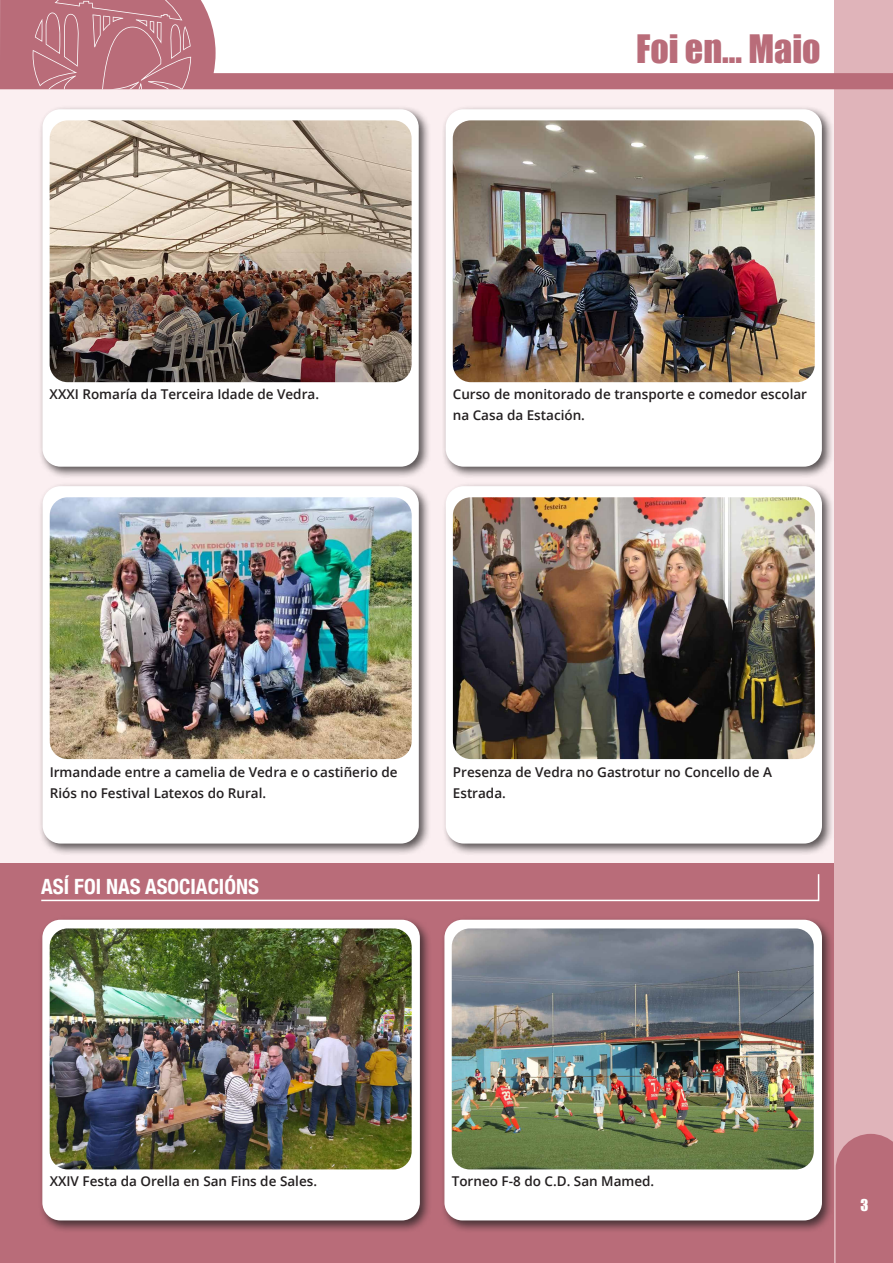
<style>
.page{position:relative;width:893px;height:1263px;background:#fff}
.page>*{position:absolute;margin:0;border:0;box-sizing:border-box;transform-origin:0 0}
.Encabezado_1{font:36px "Impact";color:#b96c79}
.Titulares_Noticias{font:700 condensed 21px "Helvetica Neue";color:#fff}
.Numeración{font:15px "Impact";color:#fff}
.Pie_de_Foto{font:600 13.5px/21px "Open Sans";color:#231f20}
</style>
<div class="page">
<div style="left:0;top:87px;width:851px;height:969px;background:#fbeff1"></div>
<div style="left:0;top:863px;width:863px;height:400px;background:#b96c79"></div>
<div style="left:835px;top:0;width:58px;height:1263px;background:#e0b4ba"></div>
<div style="left:836px;top:1134px;width:57px;height:129px;background:#b96c79"></div>
<svg style="left:0;top:0;width:893px;height:89px"></svg>
<svg style="left:33px;top:0;width:158px;height:89px"></svg>
<svg style="left:41px;top:874px;width:779px;height:28px"></svg>
<div style="left:38px;top:916px;width:395px;height:317px;background:#231f20;opacity:.75"></div>
<div style="left:42px;top:920px;width:378px;height:300px;background:#fff;border-radius:18px"></div>
<div style="left:442px;top:105px;width:392px;height:374px;background:#231f20;opacity:.75"></div>
<div style="left:446px;top:109px;width:376px;height:358px;background:#fff;border-radius:18px"></div>
<img style="left:453px;top:120px;width:362px;height:262px">
<div style="left:39px;top:105px;width:392px;height:374px;background:#231f20;opacity:.75"></div>
<div style="left:43px;top:109px;width:376px;height:358px;background:#fff;border-radius:18px"></div>
<img style="left:50px;top:120px;width:362px;height:262px">
<img style="left:50px;top:928px;width:362px;height:241px">
<div style="left:440px;top:916px;width:395px;height:317px;background:#231f20;opacity:.75"></div>
<div style="left:444px;top:920px;width:378px;height:300px;background:#fff;border-radius:18px"></div>
<img style="left:452px;top:928px;width:362px;height:241px">
<div style="left:442px;top:482px;width:392px;height:374px;background:#231f20;opacity:.75"></div>
<div style="left:446px;top:486px;width:376px;height:357px;background:#fff;border-radius:18px"></div>
<img style="left:453px;top:497px;width:362px;height:262px">
<div style="left:39px;top:482px;width:392px;height:374px;background:#231f20;opacity:.75"></div>
<div style="left:43px;top:486px;width:376px;height:357px;background:#fff;border-radius:18px"></div>
<img style="left:50px;top:497px;width:362px;height:262px">
<p class="Pie_de_Foto" style="left:50px;top:383px;width:271px">XXXI Romaría da Terceira Idade de Vedra.</p>
<p class="Encabezado_1" style="left:636px;top:21px;width:186px">Foi en... Maio</p>
<p class="Pie_de_Foto" style="left:453px;top:383px;width:356px">Curso de monitorado de transporte e comedor escolar na Casa da Estación.</p>
<p class="Pie_de_Foto" style="left:50px;top:761px;width:349px">Irmandade entre a camelia de Vedra e o castiñerio de<br>Riós no Festival Latexos do Rural.</p>
<p class="Titulares_Noticias" style="left:41px;top:869px;width:219px">ASÍ FOI NAS ASOCIACIÓNS</p>
<p class="Pie_de_Foto" style="left:453px;top:761px;width:321px">Presenza de Vedra no Gastrotur no Concello de A<br>Estrada.</p>
<p class="Pie_de_Foto" style="left:50px;top:1170px;width:269px">XXIV Festa da Orella en San Fins de Sales.</p>
<p class="Pie_de_Foto" style="left:452px;top:1170px;width:204px">Torneo F-8 do C.D. San Mamed.</p>
<p class="Numeración" style="left:860px;top:1193px;width:9px">3</p>
</div>
